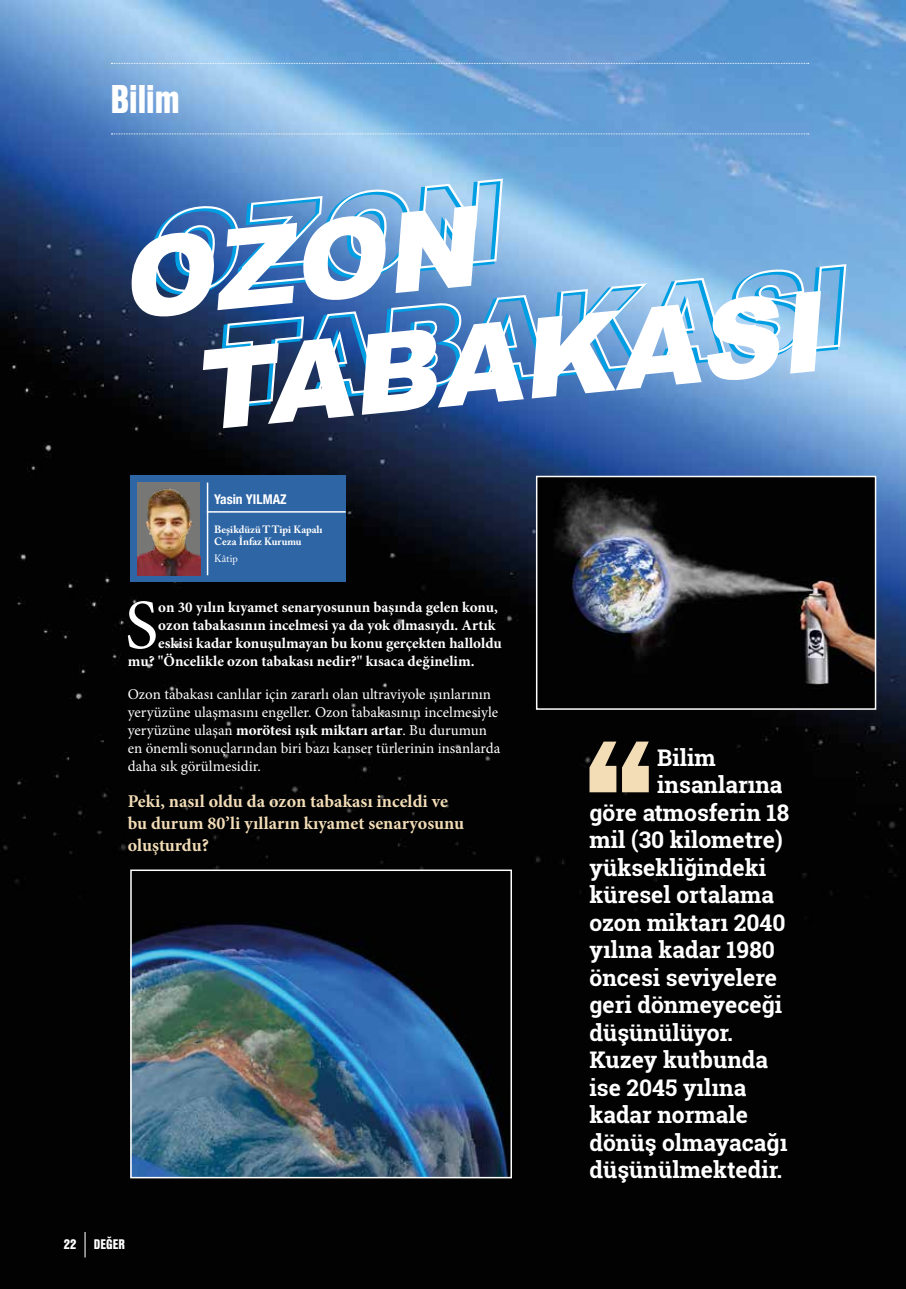
<style>
.page{position:relative;width:906px;height:1289px;background:#fff}
.page>*{position:absolute;margin:0;border:0;box-sizing:border-box;transform-origin:0 0}
.t1{font:70.35px "Minion Pro";color:#fff}
.t2{font:900 39px "Nimbus San Con L";color:#fff}
.t3{font:700 22.95px "Roboto Slab";color:#fff}
.t4{font:700 18px/21.6px "Minion Pro";color:#f3ddb7}
.t5{font:15px/18px "Minion Pro";color:#fff}
.t6{font:700 15px "Minion Pro";color:#fff}
.t7{font:700 condensed 13.5px "Helvetica Neue LT Pro";color:#fff}
.t8{font:900 13.5px "Nimbus San Con L";color:#fff}
.t9{font:700 10.5px/12.6px "Adobe Caslon Pro";color:#fff}
.t10{font:10.5px "Adobe Caslon Pro";color:#fff}
.s1{font-weight:700}
</style>
<div class="page">
<img style="left:0;top:0;width:906px;height:1288px">
<div style="left:130px;top:476px;width:216px;height:106px;background:#2d65a5"></div>
<img style="left:137px;top:482px;width:63px;height:93px">
<hr style="left:207px;top:511px;width:139px;height:1px;background:#fff">
<hr style="left:207px;top:482px;width:1px;height:93px;background:#fff">
<svg style="left:85px;top:1231px;width:1px;height:26px"></svg>
<img style="left:133px;top:872px;width:376px;height:303px">
<div style="left:130px;top:869px;width:382px;height:309px;border:2px solid #fff"></div>
<svg style="left:589px;top:741px;width:60px;height:51px"></svg>
<img style="left:539px;top:479px;width:334px;height:227px">
<div style="left:536px;top:476px;width:340px;height:233px;border:2px solid #fff"></div>
<svg style="left:131px;top:177px;width:373px;height:140px"></svg>
<svg style="left:225px;top:263px;width:622px;height:142px"></svg>
<svg style="left:203px;top:291px;width:618px;height:137px"></svg>
<svg style="left:111px;top:133px;width:697px;height:1px"></svg>
<svg style="left:111px;top:63px;width:697px;height:1px"></svg>
<h2 class="t2" style="left:111px;top:69px;width:71px">Bilim</h2>
<p class="t7" style="left:214px;top:490px;width:74px">Yasin YILMAZ</p>
<p class="t9" style="left:214px;top:523px;width:110px">Beşikdüzü T Tipi Kapalı<br>Ceza İnfaz Kurumu</p>
<p class="t10" style="left:214px;top:552px;width:25px">Kâtip</p>
<h1 class="t1" style="left:125px;top:578px;width:35px">S</h1>
<p class="t6" style="left:158px;top:596px;width:341px">on 30 yılın kıyamet senaryosunun başında gelen konu,</p>
<p class="t6" style="left:158px;top:614px;width:339px">ozon tabakasının incelmesi ya da yok olmasıydı. Artık</p>
<p class="t6" style="left:158px;top:632px;width:345px">eskisi kadar konuşulmayan bu konu gerçekten halloldu</p>
<p class="t6" style="left:128px;top:650px;width:348px">mu? "Öncelikle ozon tabakası nedir?" kısaca değinelim.</p>
<p class="t5" style="left:128px;top:685px;width:374px">Ozon tabakası canlılar için zararlı olan ultraviyole ışınlarının yeryüzüne ulaşmasını engeller. Ozon tabakasının incelmesiyle yeryüzüne ulaşan <span class="s1">morötesi ışık miktarı artar</span>. Bu durumun en önemli sonuçlarından biri bazı kanser türlerinin insanlarda daha sık görülmesidir.</p>
<p class="t4" style="left:128px;top:790px;width:338px">Peki, nasıl oldu da ozon tabakası inceldi ve bu durum 80’li yılların kıyamet senaryosunu oluşturdu?</p>
<p class="t8" style="left:64px;top:1234px;width:14px">22</p>
<p class="t8" style="left:94px;top:1234px;width:33px">DEĞER</p>
<h3 class="t3" style="left:657px;top:741px;width:60px">Bilim</h3>
<h3 class="t3" style="left:657px;top:769px;width:127px">insanlarına</h3>
<h3 class="t3" style="left:589px;top:796px;width:201px">göre atmosferin 18</h3>
<h3 class="t3" style="left:589px;top:824px;width:195px">mil (30 kilometre)</h3>
<h3 class="t3" style="left:589px;top:851px;width:178px">yüksekliğindeki</h3>
<h3 class="t3" style="left:589px;top:879px;width:186px">küresel ortalama</h3>
<h3 class="t3" style="left:589px;top:906px;width:197px">ozon miktarı 2040</h3>
<h3 class="t3" style="left:589px;top:934px;width:187px">yılına kadar 1980</h3>
<h3 class="t3" style="left:589px;top:961px;width:189px">öncesi seviyelere</h3>
<h3 class="t3" style="left:589px;top:989px;width:194px">geri dönmeyeceği</h3>
<h3 class="t3" style="left:589px;top:1016px;width:145px">düşünülüyor.</h3>
<h3 class="t3" style="left:589px;top:1044px;width:180px">Kuzey kutbunda</h3>
<h3 class="t3" style="left:589px;top:1071px;width:158px">ise 2045 yılına</h3>
<h3 class="t3" style="left:589px;top:1099px;width:160px">kadar normale</h3>
<h3 class="t3" style="left:589px;top:1126px;width:199px">dönüş olmayacağı</h3>
<h3 class="t3" style="left:589px;top:1154px;width:194px">düşünülmektedir.</h3>
</div>
